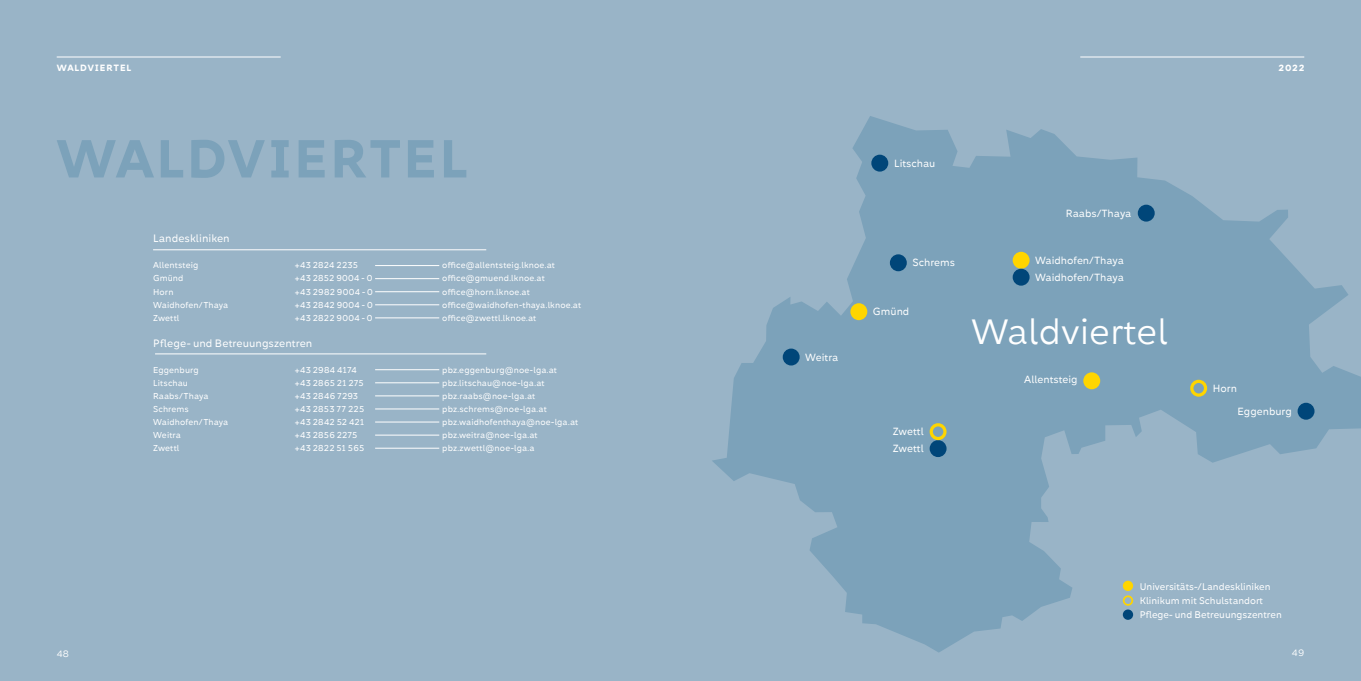
<style>
.page{position:relative;width:1361px;height:681px;background:#fff}
.page>*{position:absolute;margin:0;border:0;box-sizing:border-box;transform-origin:0 0}
.t1{font:800 50px "Kometa";letter-spacing:.04em;color:#7ca2ba}
.t2{font:34.2px "Kometa";color:#fff}
.t3{font:10px "Kometa";color:#fff}
.t4{font:9.7px "Kometa";color:#fff}
.t5{font:9px "Kometa";color:#fff}
.Fliesstext{font:9px "Kometa";color:#fff}
.t6{font:800 8.5px "Kometa";letter-spacing:.095em;color:#fff}
.t7{font:8px "Kometa";letter-spacing:.015em;color:#fff}
.t8{font:8px "Kometa";letter-spacing:.035em;color:#fff}
.t9{font:8px "Kometa";letter-spacing:.04em;color:#fff}
</style>
<div class="page">
<div style="left:0;top:0;width:1361px;height:680px;background:#99b4c7"></div>
<svg style="left:712px;top:116px;width:649px;height:536px;fill:#7ca2ba"></svg>
<div style="left:1190px;top:379px;width:17px;height:17px;border:3px solid #ffd500;border-radius:50%"></div>
<div style="left:1012px;top:252px;width:17px;height:16px;background:#ffd500;border-radius:50%"></div>
<div style="left:850px;top:303px;width:17px;height:17px;background:#ffd500;border-radius:50%"></div>
<div style="left:783px;top:348px;width:16px;height:17px;background:#004679;border-radius:50%"></div>
<div style="left:929px;top:440px;width:17px;height:17px;background:#004679;border-radius:50%"></div>
<div style="left:890px;top:254px;width:17px;height:17px;background:#004679;border-radius:50%"></div>
<div style="left:871px;top:155px;width:17px;height:16px;background:#004679;border-radius:50%"></div>
<div style="left:1012px;top:268px;width:17px;height:17px;background:#004679;border-radius:50%"></div>
<div style="left:1137px;top:204px;width:17px;height:17px;background:#004679;border-radius:50%"></div>
<div style="left:1297px;top:402px;width:17px;height:17px;background:#004679;border-radius:50%"></div>
<div style="left:929px;top:423px;width:17px;height:17px;border:3px solid #ffd500;border-radius:50%"></div>
<div style="left:1083px;top:372px;width:17px;height:17px;background:#ffd500;border-radius:50%"></div>
<hr style="left:57px;top:57px;width:224px;height:1px;background:#fff">
<hr style="left:1080px;top:57px;width:224px;height:1px;background:#fff">
<div style="left:1123px;top:609px;width:10px;height:10px;background:#004679;border-radius:50%"></div>
<div style="left:1123px;top:580px;width:10px;height:10px;background:#ffd500;border-radius:50%"></div>
<div style="left:1123px;top:595px;width:10px;height:10px;border:2px solid #ffd500;border-radius:50%"></div>
<hr style="left:153px;top:249px;width:333px;height:1px;background:#fff">
<hr style="left:155px;top:353px;width:331px;height:1px;background:#fff">
<hr style="left:375px;top:265px;width:64px;height:1px;background:#fff">
<hr style="left:375px;top:421px;width:64px;height:1px;background:#fff">
<hr style="left:375px;top:278px;width:64px;height:1px;background:#fff">
<hr style="left:375px;top:369px;width:64px;height:1px;background:#fff">
<hr style="left:375px;top:435px;width:64px;height:1px;background:#fff">
<hr style="left:375px;top:304px;width:64px;height:1px;background:#fff">
<hr style="left:375px;top:395px;width:64px;height:1px;background:#fff">
<hr style="left:375px;top:317px;width:64px;height:1px;background:#fff">
<hr style="left:375px;top:408px;width:64px;height:1px;background:#fff">
<hr style="left:375px;top:291px;width:64px;height:1px;background:#fff">
<hr style="left:375px;top:382px;width:64px;height:1px;background:#fff">
<hr style="left:375px;top:448px;width:64px;height:1px;background:#fff">
<p class="t6" style="left:57px;top:62px;width:76px">WALDVIERTEL</p>
<p class="t6" style="left:1278px;top:62px;width:27px">2022</p>
<p class="t1" style="left:57px;top:125px;width:414px">WALDVIERTEL</p>
<p class="t3" style="left:153px;top:232px;width:78px">Landeskliniken</p>
<p class="t7" style="left:153px;top:260px;width:47px">Allentsteig</p>
<p class="t7" style="left:295px;top:260px;width:65px">+43 2824 2235</p>
<p class="t7" style="left:442px;top:260px;width:114px">office@allentsteig.lknoe.at</p>
<p class="t7" style="left:153px;top:273px;width:32px">Gmünd</p>
<p class="t7" style="left:295px;top:273px;width:79px">+43 2852 9004 - 0</p>
<p class="t7" style="left:442px;top:273px;width:104px">office@gmuend.lknoe.at</p>
<p class="t7" style="left:153px;top:286px;width:22px">Horn</p>
<p class="t8" style="left:295px;top:286px;width:79px">+43 2982 9004 - 0</p>
<p class="t7" style="left:442px;top:286px;width:89px">office@horn.lknoe.at</p>
<p class="t7" style="left:153px;top:299px;width:77px">Waidhofen/Thaya</p>
<p class="t9" style="left:295px;top:299px;width:79px">+43 2842 9004 - 0</p>
<p class="t7" style="left:442px;top:299px;width:140px">office@waidhofen-thaya.lknoe.at</p>
<p class="t7" style="left:153px;top:312px;width:28px">Zwettl</p>
<p class="t7" style="left:295px;top:312px;width:79px">+43 2822 9004 - 0</p>
<p class="t7" style="left:442px;top:312px;width:96px">office@zwettl.lknoe.at</p>
<p class="t3" style="left:153px;top:336px;width:161px">Pflege- und Betreuungszentren</p>
<p class="t7" style="left:153px;top:364px;width:47px">Eggenburg</p>
<p class="t7" style="left:295px;top:364px;width:63px">+43 2984 4174</p>
<p class="t7" style="left:442px;top:364px;width:116px">pbz.eggenburg@noe-lga.at</p>
<p class="t7" style="left:153px;top:377px;width:36px">Litschau</p>
<p class="t7" style="left:295px;top:377px;width:70px">+43 2865 21 275</p>
<p class="t7" style="left:442px;top:377px;width:104px">pbz.litschau@noe-lga.at</p>
<p class="t7" style="left:153px;top:390px;width:57px">Raabs/Thaya</p>
<p class="t7" style="left:295px;top:390px;width:65px">+43 2846 7293</p>
<p class="t7" style="left:442px;top:390px;width:94px">pbz.raabs@noe-lga.at</p>
<p class="t7" style="left:153px;top:403px;width:37px">Schrems</p>
<p class="t7" style="left:295px;top:403px;width:71px">+43 2853 77 225</p>
<p class="t7" style="left:442px;top:403px;width:106px">pbz.schrems@noe-lga.at</p>
<p class="t7" style="left:153px;top:416px;width:77px">Waidhofen/Thaya</p>
<p class="t7" style="left:295px;top:416px;width:71px">+43 2842 52 421</p>
<p class="t7" style="left:442px;top:416px;width:137px">pbz.waidhofenthaya@noe-lga.at</p>
<p class="t7" style="left:153px;top:429px;width:29px">Weitra</p>
<p class="t7" style="left:295px;top:429px;width:64px">+43 2856 2275</p>
<p class="t7" style="left:442px;top:429px;width:97px">pbz.weitra@noe-lga.at</p>
<p class="t7" style="left:153px;top:442px;width:28px">Zwettl</p>
<p class="t7" style="left:295px;top:442px;width:71px">+43 2822 51 565</p>
<p class="t7" style="left:442px;top:442px;width:94px">pbz.zwettl@noe-lga.a</p>
<p class="t4" style="left:805px;top:350px;width:35px">Weitra</p>
<p class="t4" style="left:894px;top:157px;width:43px">Litschau</p>
<p class="t4" style="left:912px;top:256px;width:44px">Schrems</p>
<p class="t4" style="left:873px;top:305px;width:38px">Gmünd</p>
<p class="t4" style="left:892px;top:425px;width:33px">Zwettl</p>
<p class="t4" style="left:892px;top:442px;width:33px">Zwettl</p>
<p class="t4" style="left:1066px;top:207px;width:67px">Raabs/Thaya</p>
<p class="t4" style="left:1035px;top:254px;width:90px">Waidhofen/Thaya</p>
<p class="t4" style="left:1035px;top:271px;width:90px">Waidhofen/Thaya</p>
<p class="t2" style="left:971px;top:309px;width:198px">Waldviertel</p>
<p class="t4" style="left:1024px;top:373px;width:55px">Allentsteig</p>
<p class="t4" style="left:1212px;top:382px;width:26px">Horn</p>
<p class="t4" style="left:1237px;top:405px;width:56px">Eggenburg</p>
<p class="t5" style="left:1139px;top:580px;width:132px">Universitäts-/Landeskliniken</p>
<p class="t5" style="left:1139px;top:595px;width:125px">Klinikum mit Schulstandort</p>
<p class="t5" style="left:1139px;top:609px;width:144px">Pflege- und Betreuungszentren</p>
<p class="Fliesstext" style="left:57px;top:647px;width:14px">48</p>
<p class="Fliesstext" style="left:1292px;top:646px;width:14px">49</p>
</div>
